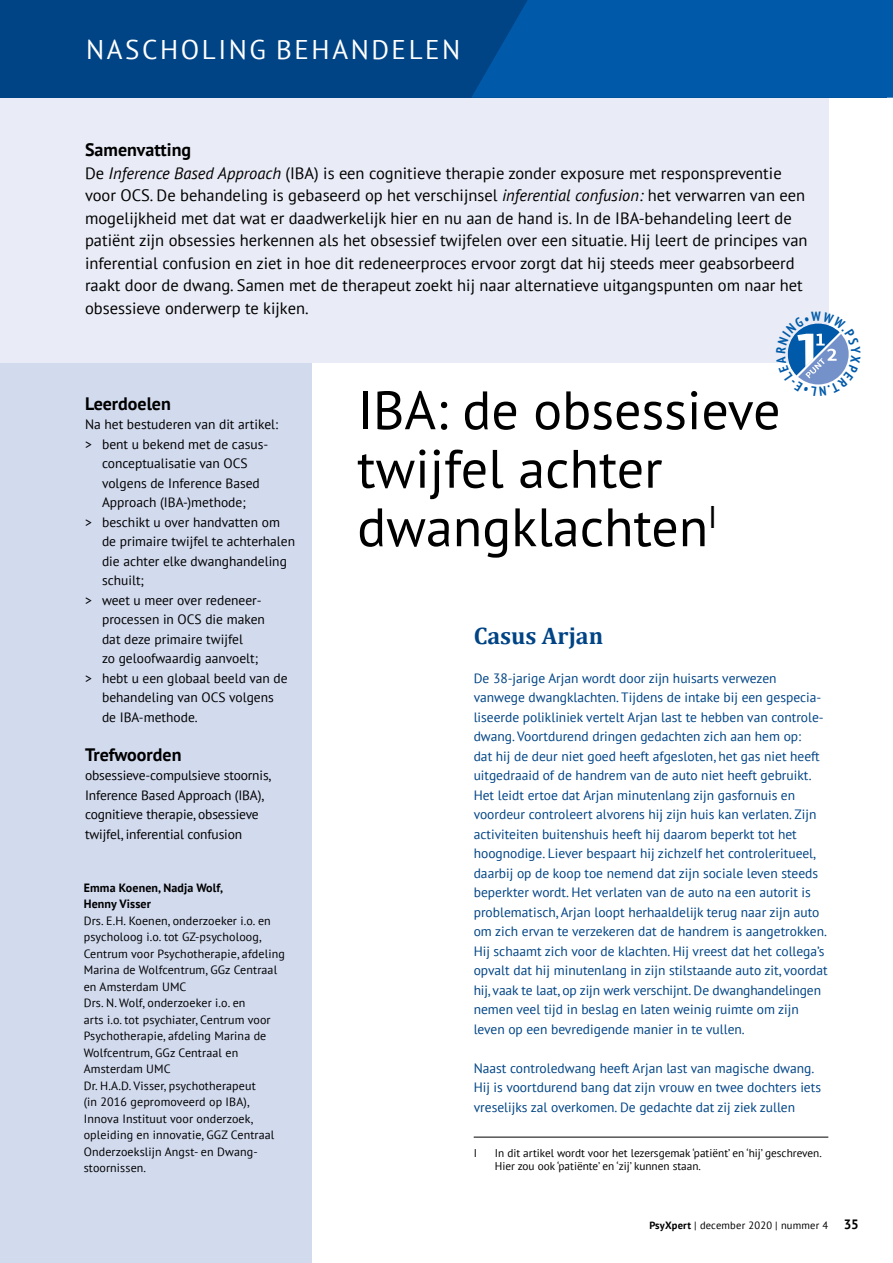
<style>
.page{position:relative;width:893px;height:1263px;background:#fff}
.page>*{position:absolute;margin:0;border:0;box-sizing:border-box;transform-origin:0 0}
.t1{font:54px/58.5px "PT Sans";color:#000}
.t2{font:27px "PT Sans";letter-spacing:.095em;color:#fff}
.t3{font:700 24px "Cambria";color:#004485}
.t4{font:700 18px "PT Sans";color:#000}
.t5{font:16.5px/22.5px "PT Sans";color:#000}
.t6{font:13.5px/19.5px "PT Sans";color:#004485}
.t7{font:13.5px/19.5px "PT Sans";color:#000}
.t8{font:12px/16.5px "PT Sans";letter-spacing:.01em;color:#000}
.t9{font:700 12px/16.5px "PT Sans";letter-spacing:.01em;color:#000}
.t10{font:11.25px/13.5px "PT Sans";color:#000}
.t11{font:10.5px "PT Sans";letter-spacing:.02em;color:#000}
.s1{font-style:italic}
.s2{font-weight:700}
.s3{font-weight:700;font-size:13.5px}
</style>
<div class="page">
<div style="left:0;top:0;width:312px;height:1263px;background:#d2daee"></div>
<div style="left:0;top:0;width:828px;height:362px;background:#e9ecf6"></div>
<div style="left:0;top:0;width:887px;height:98px;background:#004485"></div>
<svg style="left:471px;top:0;width:422px;height:98px;background:#0058a6"></svg>
<hr style="left:474px;top:1137px;width:354px;height:1px;background:#000">
<svg style="left:776px;top:312px;width:73px;height:73px"></svg>
<h2 class="t2" style="left:86px;top:32px;width:376px">NASCHOLING BEHANDELEN</h2>
<h3 class="t4" style="left:85px;top:138px;width:108px">Samenvatting</h3>
<p class="t5" style="left:85px;top:161px;width:724px">De <span class="s1">Inference Based Approach</span> (IBA) is een cognitieve therapie zonder exposure met responspreventie voor OCS. De behandeling is gebaseerd op het verschijnsel <span class="s1">inferential confusion:</span> het verwarren van een mogelijkheid met dat wat er daadwerkelijk hier en nu aan de hand is. In de IBA-behandeling leert de patiënt zijn obsessies herkennen als het obsessief twijfelen over een situatie. Hij leert de principes van inferential confusion en ziet in hoe dit redeneerproces ervoor zorgt dat hij steeds meer geabsorbeerd raakt door de dwang. Samen met de therapeut zoekt hij naar alternatieve uitgangspunten om naar het obsessieve onderwerp te kijken.</p>
<h3 class="t4" style="left:85px;top:391px;width:87px">Leerdoelen</h3>
<p class="t7" style="left:85px;top:414px;width:195px">Na het bestuderen van dit artikel:</p>
<p class="t7" style="left:85px;top:434px;width:183px">&gt; bent u bekend met de casus-</p>
<p class="t7" style="left:102px;top:453px;width:147px">conceptualisatie van OCS</p>
<p class="t7" style="left:102px;top:473px;width:159px">volgens de Inference Based</p>
<p class="t7" style="left:102px;top:492px;width:145px">Approach (IBA-)methode;</p>
<p class="t7" style="left:85px;top:512px;width:196px">&gt; beschikt u over handvatten om</p>
<p class="t7" style="left:102px;top:531px;width:195px">de primaire twijfel te achterhalen</p>
<p class="t7" style="left:102px;top:551px;width:186px">die achter elke dwanghandeling</p>
<p class="t7" style="left:102px;top:570px;width:44px">schuilt;</p>
<p class="t7" style="left:85px;top:590px;width:177px">&gt; weet u meer over redeneer-</p>
<p class="t7" style="left:102px;top:609px;width:164px">processen in OCS die maken</p>
<p class="t7" style="left:102px;top:629px;width:142px">dat deze primaire twijfel</p>
<p class="t7" style="left:102px;top:648px;width:158px">zo geloofwaardig aanvoelt;</p>
<p class="t7" style="left:85px;top:668px;width:204px">&gt; hebt u een globaal beeld van de</p>
<p class="t7" style="left:102px;top:687px;width:173px">behandeling van OCS volgens</p>
<p class="t7" style="left:102px;top:707px;width:97px">de IBA-methode.</p>
<h3 class="t4" style="left:85px;top:742px;width:98px">Trefwoorden</h3>
<p class="t7" style="left:85px;top:765px;width:188px">obsessieve-compulsieve stoornis, Inference Based Approach (IBA), cognitieve therapie, obsessieve twijfel, inferential confusion</p>
<p class="t9" style="left:84px;top:879px;width:141px">Emma Koenen, Nadja Wolf,<br>Henny Visser</p>
<p class="t8" style="left:84px;top:912px;width:203px">Drs. E.H. Koenen, onderzoeker i.o. en psycholoog i.o. tot GZ-psycholoog,<br>Centrum voor Psychotherapie, afdeling<br>Marina de Wolfcentrum, GGz Centraal en Amsterdam UMC<br>Drs. N. Wolf, onderzoeker i.o. en<br>arts i.o. tot psychiater, Centrum voor<br>Psychotherapie, afdeling Marina de<br>Wolfcentrum, GGz Centraal en<br>Amsterdam UMC<br>Dr. H.A.D. Visser, psychotherapeut<br>(in 2016 gepromoveerd op IBA),<br>Innova Instituut voor onderzoek, opleiding en innovatie, GGZ Centraal<br>Onderzoekslijn Angst- en Dwang&shy;stoornissen.</p>
<h1 class="t1" style="left:357px;top:380px;width:425px">IBA: de obsessieve twijfel achter dwangklachten<sup>I</sup></h1>
<h3 class="t3" style="left:474px;top:619px;width:131px">Casus Arjan</h3>
<p class="t6" style="left:474px;top:668px;width:356px">De 38-jarige Arjan wordt door zijn huisarts verwezen vanwege dwangklachten. Tijdens de intake bij een gespecia&shy;liseerde polikliniek vertelt Arjan last te hebben van controle&shy;dwang. Voortdurend dringen gedachten zich aan hem op:<br>dat hij de deur niet goed heeft afgesloten, het gas niet heeft uitgedraaid of de handrem van de auto niet heeft gebruikt.<br>Het leidt ertoe dat Arjan minutenlang zijn gasfornuis en voordeur controleert alvorens hij zijn huis kan verlaten. Zijn activiteiten buitenshuis heeft hij daarom beperkt tot het hoognodige. Liever bespaart hij zichzelf het controleritueel, daarbij op de koop toe nemend dat zijn sociale leven steeds beperkter wordt. Het verlaten van de auto na een autorit is problematisch, Arjan loopt herhaaldelijk terug naar zijn auto om zich ervan te verzekeren dat de handrem is aangetrokken.<br>Hij schaamt zich voor de klachten. Hij vreest dat het collega’s opvalt dat hij minutenlang in zijn stilstaande auto zit, voordat hij, vaak te laat, op zijn werk verschijnt. De dwanghandelingen nemen veel tijd in beslag en laten weinig ruimte om zijn leven op een bevredigende manier in te vullen.</p>
<p class="t6" style="left:474px;top:1058px;width:349px">Naast controledwang heeft Arjan last van magische dwang.<br>Hij is voortdurend bang dat zijn vrouw en twee dochters iets vreselijks zal overkomen. De gedachte dat zij ziek zullen</p>
<p class="t10" style="left:474px;top:1146px;width:5px">I</p>
<p class="t10" style="left:495px;top:1146px;width:328px">In dit artikel wordt voor het lezersgemak ‘patiënt’ en ‘hij’ geschreven.<br>Hier zou ook ‘patiënte’ en ‘zij’ kunnen staan.</p>
<p class="t11" style="left:649px;top:1218px;width:211px"><span class="s2">PsyXpert</span> | december 2020 | nummer 4 <span class="s3">35</span></p>
</div>
